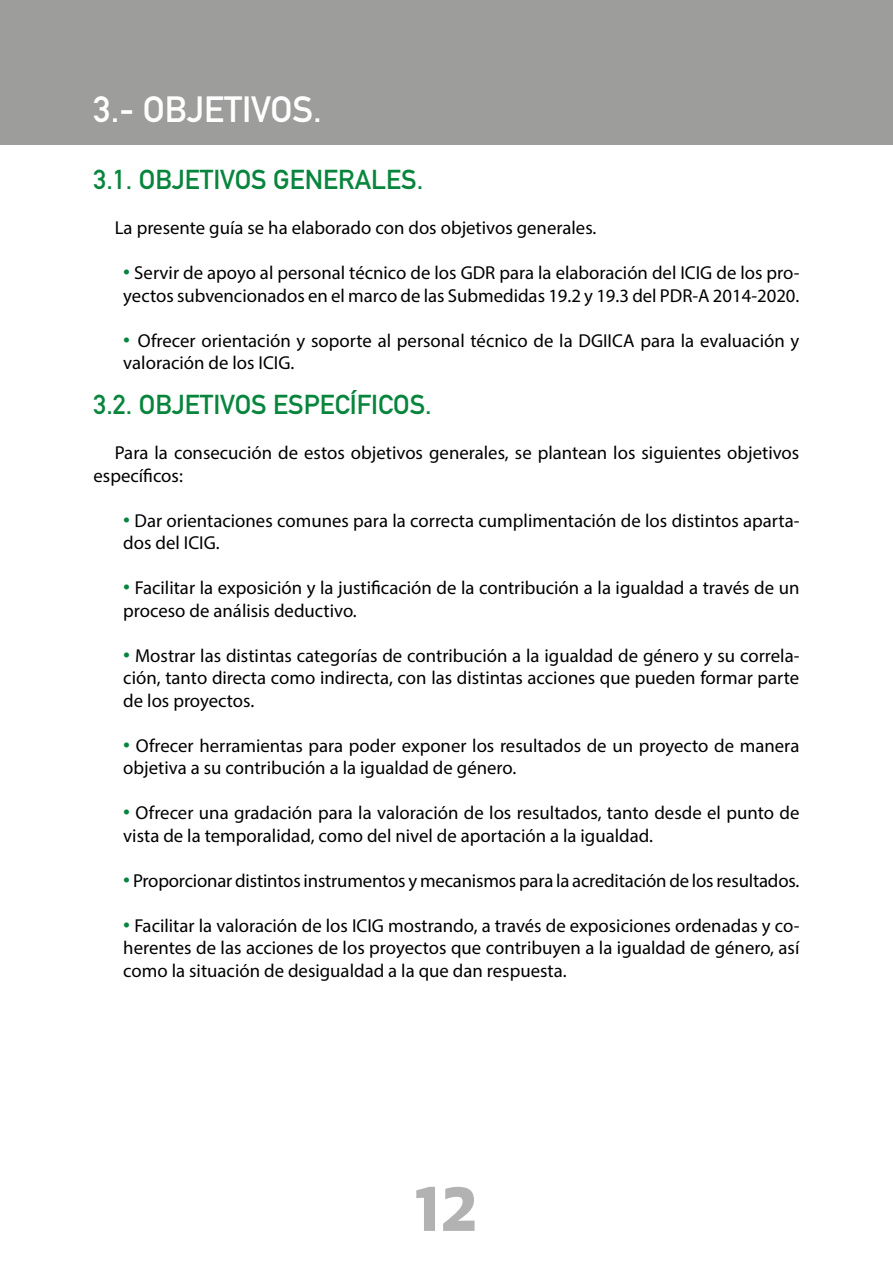
<style>
.page{position:relative;width:893px;height:1263px;background:#fff}
.page>*{position:absolute;margin:0;border:0;box-sizing:border-box;transform-origin:0 0}
.t1{font:700 69px "Apex New";color:#b3b2b2}
.t2{font:700 36px "DIN Alternate";color:#fff}
.t3{font:700 27px "DIN Alternate";color:#08853d}
.t4{font:18.75px/22.5px "Myriad Pro";color:#000}
.s1{font-family:"Apex New";color:#08853d}
</style>
<div class="page">
<div style="left:0;top:0;width:893px;height:144px;background:#9d9d9c"></div>
<h2 class="t2" style="left:94px;top:88px;width:230px">3.- OBJETIVOS.</h2>
<h3 class="t3" style="left:94px;top:164px;width:331px">3.1. OBJETIVOS GENERALES.</h3>
<p class="t4" style="left:115px;top:216px;width:483px">La presente guía se ha elaborado con dos objetivos generales.</p>
<p class="t4" style="left:123px;top:261px;width:678px"><span class="s1">•</span> Servir de apoyo al personal técnico de los GDR para la elaboración del ICIG de los pro&shy;yectos subvencionados en el marco de las Submedidas 19.2 y 19.3 del PDR-A 2014-2020.</p>
<p class="t4" style="left:123px;top:329px;width:678px"><span class="s1">•</span> Ofrecer orientación y soporte al personal técnico de la DGIICA para la evaluación y valoración de los ICIG.</p>
<h3 class="t3" style="left:94px;top:389px;width:340px">3.2. OBJETIVOS ESPECÍFICOS.</h3>
<p class="t4" style="left:94px;top:441px;width:707px;text-indent:21px">Para la consecución de estos objetivos generales, se plantean los siguientes objetivos específicos:</p>
<p class="t4" style="left:123px;top:509px;width:678px"><span class="s1">•</span> Dar orientaciones comunes para la correcta cumplimentación de los distintos aparta&shy;dos del ICIG.</p>
<p class="t4" style="left:123px;top:576px;width:678px"><span class="s1">•</span> Facilitar la exposición y la justificación de la contribución a la igualdad a través de un proceso de análisis deductivo.</p>
<p class="t4" style="left:123px;top:644px;width:678px;text-align:justify"><span class="s1">•</span> Mostrar las distintas categorías de contribución a la igualdad de género y su correla&shy;ción, tanto directa como indirecta, con las distintas acciones que pueden formar parte de los proyectos.</p>
<p class="t4" style="left:123px;top:734px;width:678px"><span class="s1">•</span> Ofrecer herramientas para poder exponer los resultados de un proyecto de manera objetiva a su contribución a la igualdad de género.</p>
<p class="t4" style="left:123px;top:801px;width:678px"><span class="s1">•</span> Ofrecer una gradación para la valoración de los resultados, tanto desde el punto de vista de la temporalidad, como del nivel de aportación a la igualdad.</p>
<p class="t4" style="left:123px;top:869px;width:677px"><span class="s1">•</span> Proporcionar distintos instrumentos y mecanismos para la acreditación de los resultados.</p>
<p class="t4" style="left:123px;top:914px;width:678px;text-align:justify"><span class="s1">•</span> Facilitar la valoración de los ICIG mostrando, a través de exposiciones ordenadas y co&shy;herentes de las acciones de los proyectos que contribuyen a la igualdad de género, así como la situación de desigualdad a la que dan respuesta.</p>
<h1 class="t1" style="left:415px;top:1156px;width:64px">12</h1>
</div>
